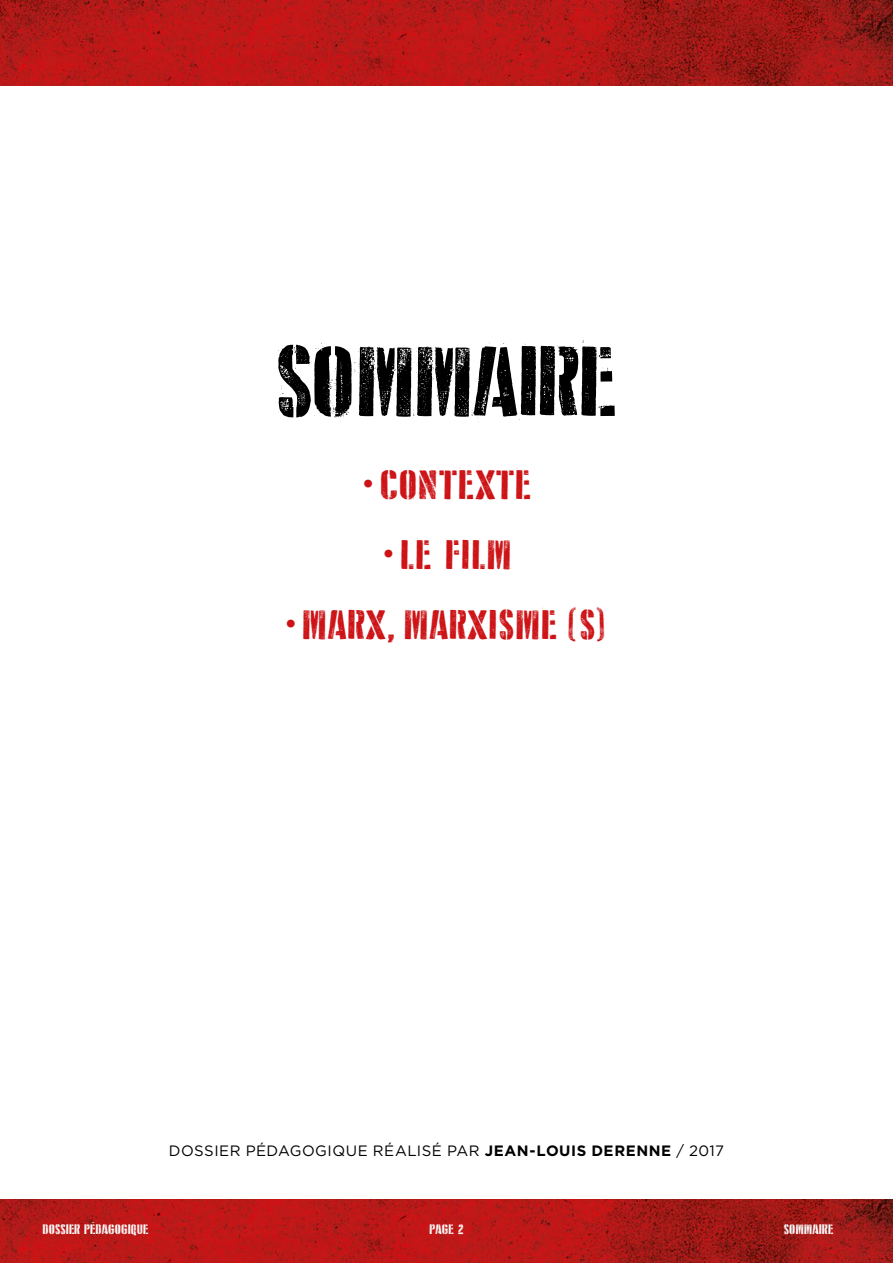
<style>
.page{position:relative;width:893px;height:1263px;background:#fff}
.page>*{position:absolute;margin:0;border:0;box-sizing:border-box;transform-origin:0 0}
.t1{font:108px "D Day Stencil";color:#000}
.t2{font:45px "D Day Stencil";letter-spacing:.03em;color:#cd1316}
.t3{font:15px "Gotham";letter-spacing:.03em;color:#000}
.t4{font:15px "D Day Stencil";letter-spacing:.005em;color:#fff}
.s1{font-size:27px}
.s2{font-weight:700}
</style>
<div class="page">
<img style="left:0;top:0;width:893px;height:85px">
<img style="left:0;top:1199px;width:893px;height:64px">
<h1 class="t1" style="left:275px;top:324px;width:344px">SOMMAIRE</h1>
<h2 class="t2" style="left:361px;top:461px;width:171px"><span class="s1">•</span> CONTEXTE</h2>
<h2 class="t2" style="left:382px;top:531px;width:131px"><span class="s1">•</span> LE FILM</h2>
<h2 class="t2" style="left:284px;top:601px;width:326px"><span class="s1">•</span>MARX, MARXISME(S)</h2>
<p class="t3" style="left:169px;top:1143px;width:557px">DOSSIER PÉDAGOGIQUE RÉALISÉ PAR <span class="s2">JEAN-LOUIS DERENNE</span> / 2017</p>
<p class="t4" style="left:43px;top:1221px;width:108px">DOSSIER PÉDAGOGIQUE</p>
<p class="t4" style="left:429px;top:1221px;width:36px">PAGE 2</p>
<p class="t4" style="left:784px;top:1221px;width:51px">SOMMAIRE</p>
</div>
